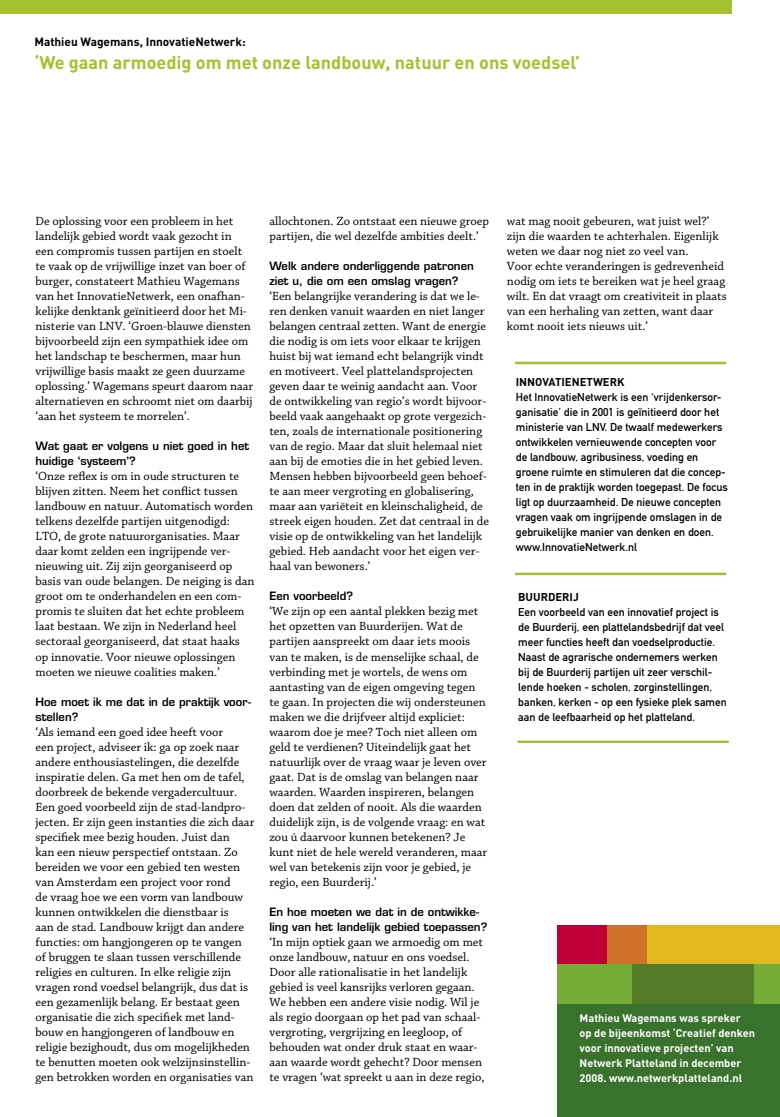
<style>
.page{position:relative;width:780px;height:1117px;background:#fff}
.page>*{position:absolute;margin:0;border:0;box-sizing:border-box;transform-origin:0 0}
.Artikelen_-_streamer{font:700 18.12px "DIN";color:#a5c12f}
.Artikelen-platte_tekst{font:12.5px/15px "Chaparral MM 390 10";color:#000}
.Artikelen_-_streamer-2{font:700 11.88px "DIN";color:#000}
.artikel-kadertxt{font:11.25px/15px "DIN Mittelschrift";color:#000}
.Artikelen-platte_tekst-2{font:600 11.25px/15px "Eurostile";color:#000}
.artikel-kadertxt-2{font:700 11.25px "DIN";color:#000}
.t1{font:700 11px/15.1px "DIN";color:#fff}
</style>
<div class="page">
<div style="left:0;top:0;width:731px;height:14px;background:#a5c12f"></div>
<div style="left:557px;top:1002px;width:223px;height:114px;background:#38722d"></div>
<div style="left:557px;top:925px;width:51px;height:39px;background:#bf0038"></div>
<div style="left:607px;top:925px;width:40px;height:39px;background:#cf7127"></div>
<div style="left:647px;top:925px;width:133px;height:39px;background:#e4b720"></div>
<div style="left:557px;top:963px;width:75px;height:39px;background:#76ac38"></div>
<div style="left:632px;top:963px;width:122px;height:39px;background:#557d29"></div>
<div style="left:754px;top:963px;width:26px;height:39px;background:#76ac38"></div>
<hr style="left:517px;top:740px;width:211px;height:2px;background:#a5c12f">
<hr style="left:515px;top:572px;width:211px;height:3px;background:#a5c12f">
<hr style="left:515px;top:361px;width:211px;height:3px;background:#a5c12f">
<p class="Artikelen_-_streamer-2" style="left:34px;top:34px;width:213px">Mathieu Wagemans, InnovatieNetwerk:</p>
<p class="Artikelen_-_streamer" style="left:34px;top:50px;width:547px">‘We gaan armoedig om met onze landbouw, natuur en ons voedsel’</p>
<p class="Artikelen-platte_tekst" style="left:35px;top:214px;width:219px">De oplossing voor een probleem in het landelijk gebied wordt vaak gezocht in<br>een compromis tussen partijen en stoelt te vaak op de vrijwillige inzet van boer of burger, constateert Mathieu Wagemans van het InnovatieNetwerk, een onafhan&shy;kelijke denktank geïnitieerd door het Mi&shy;nisterie van LNV. ‘Groen-blauwe diensten bijvoorbeeld zijn een sympathiek idee om het landschap te beschermen, maar hun vrijwillige basis maakt ze geen duurzame oplossing.’ Wagemans speurt daarom naar alternatieven en schroomt niet om daarbij ‘aan het systeem te morrelen’.</p>
<p class="Artikelen-platte_tekst-2" style="left:35px;top:438px;width:215px">Wat gaat er volgens u niet goed in het huidige ‘systeem’?</p>
<p class="Artikelen-platte_tekst" style="left:35px;top:469px;width:220px">‘Onze reflex is om in oude structuren te blijven zitten. Neem het conflict tussen landbouw en natuur. Automatisch worden telkens dezelfde partijen uitgenodigd:<br>LTO, de grote natuurorganisaties. Maar daar komt zelden een ingrijpende ver&shy;nieuwing uit. Zij zijn georganiseerd op basis van oude belangen. De neiging is dan groot om te onderhandelen en een com&shy;promis te sluiten dat het echte probleem laat bestaan. We zijn in Nederland heel sectoraal georganiseerd, dat staat haaks op innovatie. Voor nieuwe oplossingen moeten we nieuwe coalities maken.’</p>
<p class="Artikelen-platte_tekst-2" style="left:35px;top:693px;width:217px">Hoe moet ik me dat in de praktijk voor&shy;stellen?</p>
<p class="Artikelen-platte_tekst" style="left:35px;top:724px;width:220px">‘Als iemand een goed idee heeft voor<br>een project, adviseer ik: ga op zoek naar andere enthousiastelingen, die dezelfde inspiratie delen. Ga met hen om de tafel, doorbreek de bekende vergadercultuur.<br>Een goed voorbeeld zijn de stad-landpro&shy;jecten. Er zijn geen instanties die zich daar specifiek mee bezig houden. Juist dan<br>kan een nieuw perspectief ontstaan. Zo bereiden we voor een gebied ten westen van Amsterdam een project voor rond<br>de vraag hoe we een vorm van landbouw kunnen ontwikkelen die dienstbaar is<br>aan de stad. Landbouw krijgt dan andere functies: om hangjongeren op te vangen of bruggen te slaan tussen verschillende religies en culturen. In elke religie zijn vragen rond voedsel belangrijk, dus dat is een gezamenlijk belang. Er bestaat geen organisatie die zich specifiek met land&shy;bouw en hangjongeren of landbouw en religie bezighoudt, dus om mogelijkheden te benutten moeten ook welzijnsinstellin&shy;gen betrokken worden en organisaties van</p>
<p class="Artikelen-platte_tekst" style="left:269px;top:214px;width:221px">allochtonen. Zo ontstaat een nieuwe groep partijen, die wel dezelfde ambities deelt.’</p>
<p class="Artikelen-platte_tekst-2" style="left:269px;top:258px;width:206px">Welk andere onderliggende patronen ziet u, die om een omslag vragen?</p>
<p class="Artikelen-platte_tekst" style="left:269px;top:289px;width:221px">‘Een belangrijke verandering is dat we le&shy;ren denken vanuit waarden en niet langer belangen centraal zetten. Want de energie die nodig is om iets voor elkaar te krijgen huist bij wat iemand echt belangrijk vindt en motiveert. Veel plattelandsprojecten geven daar te weinig aandacht aan. Voor de ontwikkeling van regio’s wordt bijvoor&shy;beeld vaak aangehaakt op grote vergezich&shy;ten, zoals de internationale positionering van de regio. Maar dat sluit helemaal niet aan bij de emoties die in het gebied leven.<br>Mensen hebben bijvoorbeeld geen behoef&shy;te aan meer vergroting en globalisering, maar aan variëteit en kleinschaligheid, de streek eigen houden. Zet dat centraal in de visie op de ontwikkeling van het landelijk gebied. Heb aandacht voor het eigen ver&shy;haal van bewoners.’</p>
<p class="Artikelen-platte_tekst-2" style="left:269px;top:588px;width:85px">Een voorbeeld?</p>
<p class="Artikelen-platte_tekst" style="left:269px;top:604px;width:219px">‘We zijn op een aantal plekken bezig met het opzetten van Buurderijen. Wat de partijen aanspreekt om daar iets moois van te maken, is de menselijke schaal, de verbinding met je wortels, de wens om aantasting van de eigen omgeving tegen te gaan. In projecten die wij ondersteunen maken we die drijfveer altijd expliciet: waarom doe je mee? Toch niet alleen om geld te verdienen? Uiteindelijk gaat het natuurlijk over de vraag waar je leven over gaat. Dat is de omslag van belangen naar waarden. Waarden inspireren, belangen doen dat zelden of nooit. Als die waarden duidelijk zijn, is de volgende vraag: en wat zou ú daarvoor kunnen betekenen? Je kunt niet de hele wereld veranderen, maar wel van betekenis zijn voor je gebied, je regio, een Buurderij.’</p>
<p class="Artikelen-platte_tekst-2" style="left:269px;top:903px;width:219px">En hoe moeten we dat in de ontwikke&shy;ling van het landelijk gebied toepassen?</p>
<p class="Artikelen-platte_tekst" style="left:269px;top:934px;width:217px">‘In mijn optiek gaan we armoedig om met onze landbouw, natuur en ons voedsel.<br>Door alle rationalisatie in het landelijk gebied is veel kansrijks verloren gegaan.<br>We hebben een andere visie nodig. Wil je als regio doorgaan op het pad van schaal&shy;vergroting, vergrijzing en leegloop, of behouden wat onder druk staat en waar&shy;aan waarde wordt gehecht? Door mensen te vragen ‘wat spreekt u aan in deze regio,</p>
<p class="Artikelen-platte_tekst" style="left:507px;top:214px;width:213px">wat mag nooit gebeuren, wat juist wel?’ zijn die waarden te achterhalen. Eigenlijk weten we daar nog niet zo veel van.</p>
<p class="Artikelen-platte_tekst" style="left:507px;top:259px;width:221px">Voor echte veranderingen is gedrevenheid nodig om iets te bereiken wat je heel graag wilt. En dat vraagt om creativiteit in plaats van een herhaling van zetten, want daar komt nooit iets nieuws uit.’</p>
<p class="artikel-kadertxt-2" style="left:516px;top:374px;width:110px">INNOVATIENETWERK</p>
<p class="artikel-kadertxt" style="left:516px;top:389px;width:213px">Het InnovatieNetwerk is een ‘vrijdenkersor&shy;ganisatie’ die in 2001 is geïnitieerd door het ministerie van LNV. De twaalf medewerkers ontwikkelen vernieuwende concepten voor de landbouw, agribusiness, voeding en groene ruimte en stimuleren dat die concep&shy;ten in de praktijk worden toegepast. De focus ligt op duurzaamheid. De nieuwe concepten vragen vaak om ingrijpende omslagen in de gebruikelijke manier van denken en doen.</p>
<p class="artikel-kadertxt" style="left:516px;top:539px;width:123px">www.InnovatieNetwerk.nl</p>
<p class="artikel-kadertxt-2" style="left:518px;top:589px;width:62px">BUURDERIJ</p>
<p class="artikel-kadertxt" style="left:518px;top:604px;width:210px">Een voorbeeld van een innovatief project is de Buurderij, een plattelandsbedrijf dat veel meer functies heeft dan voedselproductie.<br>Naast de agrarische ondernemers werken bij de Buurderij partijen uit zeer verschil&shy;lende hoeken - scholen, zorginstellingen, banken, kerken - op een fysieke plek samen aan de leefbaarheid op het platteland.</p>
<p class="t1" style="left:579px;top:1009px;width:177px">Mathieu Wagemans was spreker op de bijeenkomst ‘Creatief denken voor innovatieve projecten’ van<br>Netwerk Platteland in december<br>2008. www.netwerkplatteland.nl</p>
</div>
